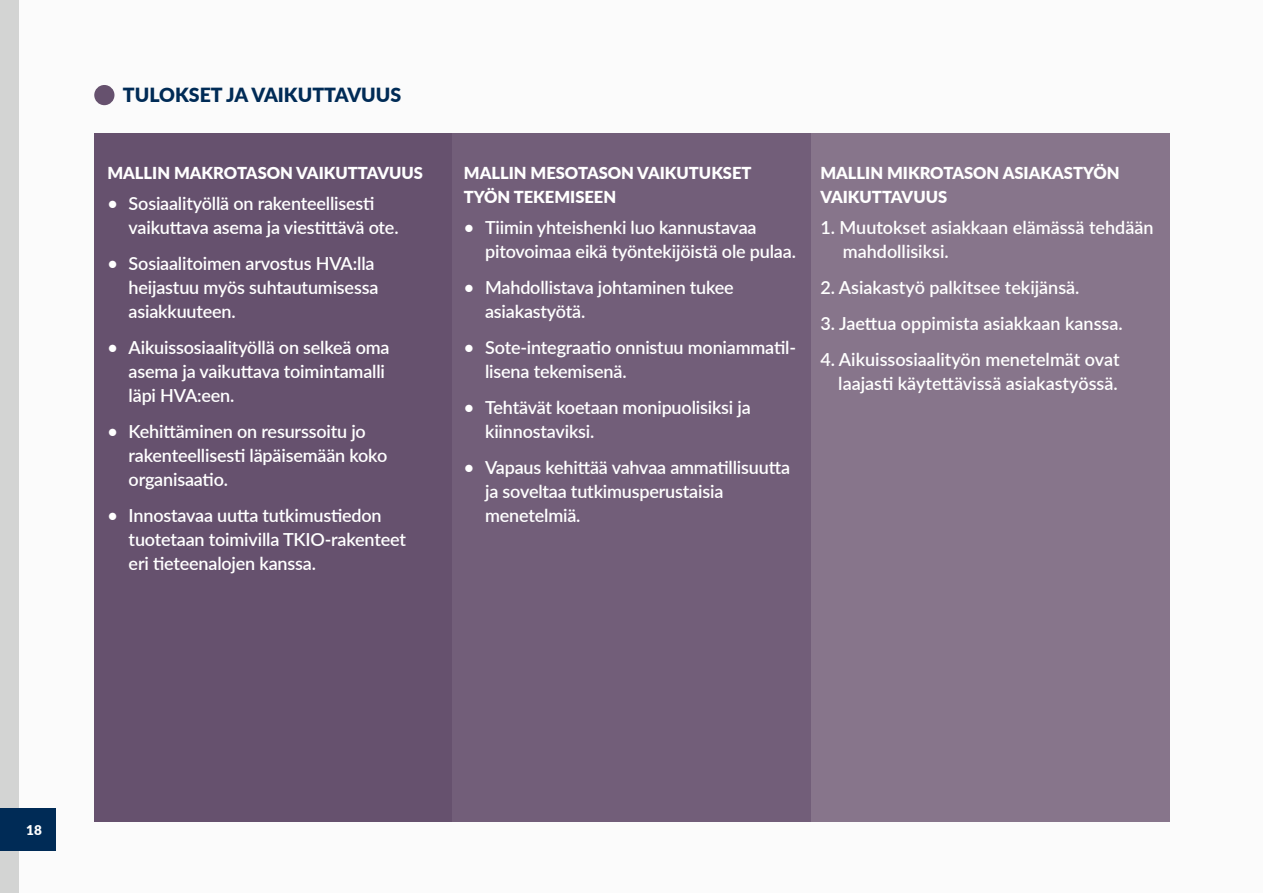
<style>
.page{position:relative;width:1263px;height:893px;background:#fbfbfb}
.page>*{position:absolute;margin:0;border:0;box-sizing:border-box;transform-origin:0 0}
.t1{font:900 19.5px "Lato";color:#002b56}
.t2{font:600 18px/24px "Lato";letter-spacing:-.01em;color:#fff}
.t3{font:900 16.5px/24px "Lato";color:#fff}
.t4{font:900 13.5px "Lato";color:#fff}
</style>
<div class="page">
<div style="left:0;top:0;width:19px;height:893px;background:#d3d4d3"></div>
<div style="left:0;top:808px;width:55px;height:42px;background:#002b56"></div>
<div style="left:94px;top:133px;width:359px;height:689px;background:#66516e"></div>
<div style="left:452px;top:133px;width:359px;height:689px;background:#725e79"></div>
<div style="left:811px;top:133px;width:359px;height:689px;background:#87758b"></div>
<div style="left:94px;top:85px;width:20px;height:20px;background:#66516e;border-radius:50%"></div>
<p class="t1" style="left:123px;top:80px;width:280px">TULOKSET JA VAIKUTTAVUUS</p>
<p class="t3" style="left:107px;top:160px;width:317px">MALLIN MAKROTASON VAIKUTTAVUUS</p>
<p class="t2" style="left:129px;top:191px;width:271px;text-indent:-21px">• Sosiaalityöllä on rakenteellisesti vaikuttava asema ja viestittävä ote.</p>
<p class="t2" style="left:129px;top:251px;width:251px;text-indent:-21px">• Sosiaalitoimen arvostus HVA:lla heijastuu myös suhtautumisessa asiakkuuteen.</p>
<p class="t2" style="left:129px;top:335px;width:262px;text-indent:-21px">• Aikuissosiaalityöllä on selkeä oma asema ja vaikuttava toimintamalli läpi HVA:een.</p>
<p class="t2" style="left:129px;top:419px;width:260px;text-indent:-21px">• Kehittäminen on resurssoitu jo rakenteellisesti läpäisemään koko organisaatio.</p>
<p class="t2" style="left:129px;top:503px;width:279px;text-indent:-21px">• Innostavaa uutta tutkimustiedon tuotetaan toimivilla TKIO-rakenteet eri tieteenalojen kanssa.</p>
<p class="t3" style="left:464px;top:160px;width:289px">MALLIN MESOTASON VAIKUTUKSET<br>TYÖN TEKEMISEEN</p>
<p class="t2" style="left:485px;top:215px;width:312px;text-indent:-21px">• Tiimin yhteishenki luo kannustavaa pitovoimaa eikä työntekijöistä ole pulaa.</p>
<p class="t2" style="left:485px;top:275px;width:250px;text-indent:-21px">• Mahdollistava johtaminen tukee asiakastyötä.</p>
<p class="t2" style="left:485px;top:335px;width:312px;text-indent:-21px">• Sote-integraatio onnistuu moniammatil&shy;lisena tekemisenä.</p>
<p class="t2" style="left:485px;top:395px;width:267px;text-indent:-21px">• Tehtävät koetaan monipuolisiksi ja kiinnostaviksi.</p>
<p class="t2" style="left:485px;top:455px;width:306px;text-indent:-21px">• Vapaus kehittää vahvaa ammatillisuutta ja soveltaa tutkimusperustaisia menetelmiä.</p>
<p class="t3" style="left:820px;top:160px;width:301px">MALLIN MIKROTASON ASIAKASTYÖN<br>VAIKUTTAVUUS</p>
<p class="t2" style="left:843px;top:215px;width:312px;text-indent:-22px">1. Muutokset asiakkaan elämässä tehdään mahdollisiksi.</p>
<p class="t2" style="left:820px;top:275px;width:261px">2. Asiakastyö palkitsee tekijänsä.</p>
<p class="t2" style="left:820px;top:311px;width:304px">3. Jaettua oppimista asiakkaan kanssa.</p>
<p class="t2" style="left:820px;top:347px;width:301px;text-align:right">4. Aikuissosiaalityön menetelmät ovat laajasti käytettävissä asiakastyössä.</p>
<p class="t4" style="left:26px;top:819px;width:17px">18</p>
</div>
